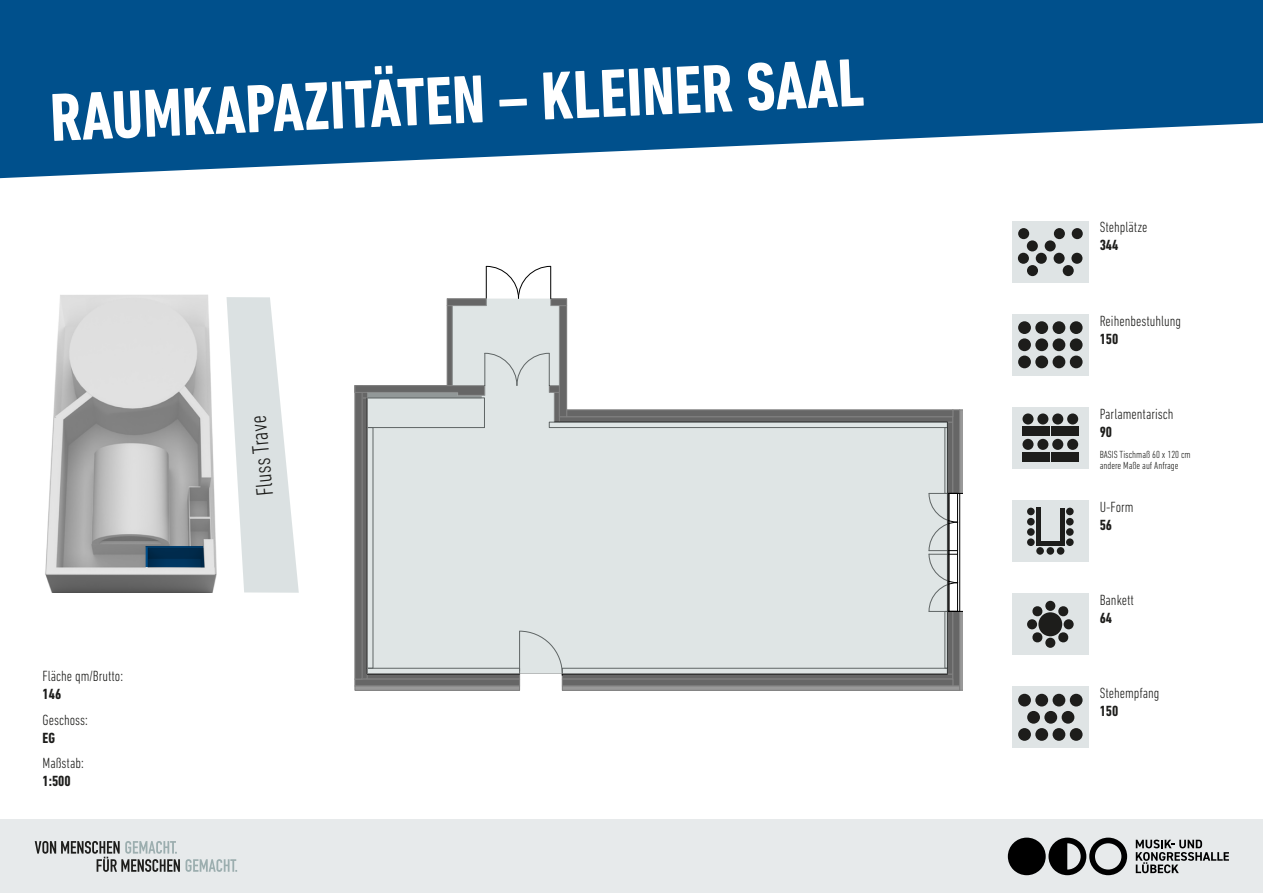
<style>
.page{position:relative;width:1263px;height:893px;background:#fff}
.page>*{position:absolute;margin:0;border:0;box-sizing:border-box;transform-origin:0 0}
.t1{font:700 condensed 69px "DIN Next LT Pro";color:#fff}
.t2{font:300 condensed 24px "DIN Next LT Pro";color:#1d1d1b}
.t3{font:300 condensed 15px "DIN Next LT Pro";color:#1d1d1b}
.t4{font:700 condensed 15px "DIN Next LT Pro";color:#1d1d1b}
.t5{font:300 condensed 10.5px/10.5px "DIN Next LT Pro";color:#1d1d1b}
</style>
<div class="page">
<svg style="left:226px;top:297px;width:73px;height:296px"></svg>
<svg style="left:0;top:0;width:1263px;height:179px;fill:#00508c"></svg>
<div style="left:0;top:820px;width:1263px;height:73px;background:#e7eaeb"></div>
<svg style="left:1008px;top:838px;width:119px;height:37px"></svg>
<svg style="left:1136px;top:840px;width:93px;height:33px"></svg>
<svg style="left:186px;top:859px;width:51px;height:13px"></svg>
<svg style="left:35px;top:841px;width:145px;height:31px"></svg>
<div style="left:1012px;top:594px;width:77px;height:61px;background:#dfe4e5"></div>
<div style="left:1045px;top:601px;width:10px;height:10px;background:#1d1d1b;border-radius:50%"></div>
<div style="left:1038px;top:612px;width:24px;height:24px;background:#1d1d1b;border-radius:50%"></div>
<div style="left:1045px;top:638px;width:10px;height:10px;background:#1d1d1b;border-radius:50%"></div>
<div style="left:1064px;top:619px;width:10px;height:10px;background:#1d1d1b;border-radius:50%"></div>
<div style="left:1027px;top:619px;width:10px;height:10px;background:#1d1d1b;border-radius:50%"></div>
<svg style="left:1058px;top:606px;width:11px;height:11px"></svg>
<svg style="left:1032px;top:632px;width:11px;height:11px"></svg>
<svg style="left:1058px;top:632px;width:11px;height:11px"></svg>
<svg style="left:1032px;top:606px;width:11px;height:11px"></svg>
<div style="left:1012px;top:500px;width:77px;height:62px;background:#dfe4e5"></div>
<div style="left:1027px;top:538px;width:8px;height:8px;background:#1d1d1b;border-radius:50%"></div>
<div style="left:1027px;top:528px;width:8px;height:8px;background:#1d1d1b;border-radius:50%"></div>
<div style="left:1027px;top:518px;width:8px;height:7px;background:#1d1d1b;border-radius:50%"></div>
<div style="left:1027px;top:508px;width:8px;height:7px;background:#1d1d1b;border-radius:50%"></div>
<div style="left:1066px;top:538px;width:8px;height:8px;background:#1d1d1b;border-radius:50%"></div>
<div style="left:1066px;top:528px;width:8px;height:8px;background:#1d1d1b;border-radius:50%"></div>
<div style="left:1066px;top:518px;width:8px;height:7px;background:#1d1d1b;border-radius:50%"></div>
<div style="left:1066px;top:508px;width:8px;height:7px;background:#1d1d1b;border-radius:50%"></div>
<div style="left:1036px;top:508px;width:5px;height:33px;background:#1d1d1b"></div>
<hr style="left:1060px;top:508px;width:4px;height:34px;background:#1d1d1b">
<div style="left:1036px;top:541px;width:28px;height:5px;background:#1d1d1b"></div>
<div style="left:1036px;top:547px;width:8px;height:8px;background:#1d1d1b;border-radius:50%"></div>
<div style="left:1046px;top:547px;width:8px;height:8px;background:#1d1d1b;border-radius:50%"></div>
<div style="left:1057px;top:547px;width:7px;height:8px;background:#1d1d1b;border-radius:50%"></div>
<div style="left:562px;top:674px;width:391px;height:5px;background:#666"></div>
<div style="left:562px;top:673px;width:391px;height:7px;border:1px solid #808080"></div>
<div style="left:367px;top:674px;width:153px;height:5px;background:#666"></div>
<div style="left:367px;top:673px;width:153px;height:7px;border:1px solid #808080"></div>
<div style="left:362px;top:398px;width:5px;height:281px;background:#666"></div>
<div style="left:362px;top:397px;width:6px;height:283px;border:1px solid #808080"></div>
<div style="left:562px;top:679px;width:391px;height:7px;background:#666"></div>
<div style="left:562px;top:679px;width:391px;height:7px;border:1px solid #808080"></div>
<div style="left:562px;top:686px;width:398px;height:4px;border:1px solid #808080"></div>
<div style="left:355px;top:679px;width:165px;height:7px;background:#666"></div>
<div style="left:354px;top:679px;width:166px;height:7px;border:1px solid #808080"></div>
<div style="left:355px;top:386px;width:7px;height:293px;background:#666"></div>
<div style="left:354px;top:385px;width:9px;height:295px;border:1px solid #808080"></div>
<div style="left:952px;top:409px;width:8px;height:85px;border:1px solid #808080"></div>
<div style="left:550px;top:298px;width:17px;height:8px;border:1px solid #808080"></div>
<div style="left:355px;top:686px;width:165px;height:4px;border:1px solid #808080"></div>
<svg style="left:354px;top:385px;width:13px;height:14px"></svg>
<svg style="left:485px;top:266px;width:66px;height:33px"></svg>
<svg style="left:519px;top:675px;width:44px;height:16px"></svg>
<svg style="left:928px;top:410px;width:34px;height:280px"></svg>
<div style="left:447px;top:298px;width:40px;height:8px;border:1px solid #808080"></div>
<svg style="left:368px;top:299px;width:579px;height:375px;fill:#dfe5e5"></svg>
<hr style="left:367px;top:674px;width:580px;height:1px;background:#808080">
<hr style="left:367px;top:299px;width:1px;height:375px;background:#808080">
<div style="left:1012px;top:687px;width:77px;height:61px;background:#dfe4e5"></div>
<div style="left:1018px;top:694px;width:13px;height:12px;background:#1d1d1b;border-radius:50%"></div>
<div style="left:1035px;top:694px;width:13px;height:12px;background:#1d1d1b;border-radius:50%"></div>
<div style="left:1052px;top:694px;width:13px;height:12px;background:#1d1d1b;border-radius:50%"></div>
<div style="left:1070px;top:694px;width:12px;height:12px;background:#1d1d1b;border-radius:50%"></div>
<div style="left:1027px;top:711px;width:13px;height:13px;background:#1d1d1b;border-radius:50%"></div>
<div style="left:1044px;top:711px;width:13px;height:13px;background:#1d1d1b;border-radius:50%"></div>
<div style="left:1061px;top:711px;width:13px;height:13px;background:#1d1d1b;border-radius:50%"></div>
<div style="left:1018px;top:728px;width:13px;height:13px;background:#1d1d1b;border-radius:50%"></div>
<div style="left:1035px;top:728px;width:13px;height:13px;background:#1d1d1b;border-radius:50%"></div>
<div style="left:1052px;top:728px;width:13px;height:13px;background:#1d1d1b;border-radius:50%"></div>
<div style="left:1070px;top:728px;width:12px;height:13px;background:#1d1d1b;border-radius:50%"></div>
<div style="left:1012px;top:314px;width:77px;height:61px;background:#dfe4e5"></div>
<div style="left:1018px;top:321px;width:13px;height:13px;background:#1d1d1b;border-radius:50%"></div>
<div style="left:1035px;top:321px;width:13px;height:13px;background:#1d1d1b;border-radius:50%"></div>
<div style="left:1052px;top:321px;width:13px;height:13px;background:#1d1d1b;border-radius:50%"></div>
<div style="left:1070px;top:321px;width:12px;height:13px;background:#1d1d1b;border-radius:50%"></div>
<div style="left:1018px;top:338px;width:13px;height:13px;background:#1d1d1b;border-radius:50%"></div>
<div style="left:1035px;top:338px;width:13px;height:13px;background:#1d1d1b;border-radius:50%"></div>
<div style="left:1052px;top:338px;width:13px;height:13px;background:#1d1d1b;border-radius:50%"></div>
<div style="left:1070px;top:338px;width:12px;height:13px;background:#1d1d1b;border-radius:50%"></div>
<div style="left:1018px;top:356px;width:13px;height:12px;background:#1d1d1b;border-radius:50%"></div>
<div style="left:1035px;top:356px;width:13px;height:12px;background:#1d1d1b;border-radius:50%"></div>
<div style="left:1052px;top:356px;width:13px;height:12px;background:#1d1d1b;border-radius:50%"></div>
<div style="left:1070px;top:356px;width:12px;height:12px;background:#1d1d1b;border-radius:50%"></div>
<div style="left:1012px;top:407px;width:77px;height:62px;background:#dfe4e5"></div>
<div style="left:1022px;top:413px;width:11px;height:11px;background:#1d1d1b;border-radius:50%"></div>
<div style="left:1037px;top:413px;width:11px;height:11px;background:#1d1d1b;border-radius:50%"></div>
<div style="left:1052px;top:413px;width:11px;height:11px;background:#1d1d1b;border-radius:50%"></div>
<div style="left:1067px;top:413px;width:11px;height:11px;background:#1d1d1b;border-radius:50%"></div>
<div style="left:1022px;top:426px;width:28px;height:10px;background:#1d1d1b"></div>
<div style="left:1051px;top:426px;width:27px;height:10px;background:#1d1d1b"></div>
<div style="left:1022px;top:439px;width:11px;height:11px;background:#1d1d1b;border-radius:50%"></div>
<div style="left:1037px;top:439px;width:11px;height:11px;background:#1d1d1b;border-radius:50%"></div>
<div style="left:1052px;top:439px;width:11px;height:11px;background:#1d1d1b;border-radius:50%"></div>
<div style="left:1067px;top:439px;width:11px;height:11px;background:#1d1d1b;border-radius:50%"></div>
<div style="left:1022px;top:452px;width:28px;height:9px;background:#1d1d1b"></div>
<div style="left:1051px;top:452px;width:27px;height:9px;background:#1d1d1b"></div>
<img style="left:45px;top:294px;width:172px;height:299px">
<svg style="left:146px;top:546px;width:58px;height:21px"></svg>
<div style="left:1012px;top:221px;width:77px;height:61px;background:#dfe4e5"></div>
<div style="left:1018px;top:228px;width:11px;height:11px;background:#1d1d1b;border-radius:50%"></div>
<div style="left:1054px;top:228px;width:11px;height:11px;background:#1d1d1b;border-radius:50%"></div>
<div style="left:1072px;top:228px;width:11px;height:11px;background:#1d1d1b;border-radius:50%"></div>
<div style="left:1027px;top:240px;width:11px;height:11px;background:#1d1d1b;border-radius:50%"></div>
<div style="left:1045px;top:240px;width:11px;height:11px;background:#1d1d1b;border-radius:50%"></div>
<div style="left:1018px;top:253px;width:11px;height:11px;background:#1d1d1b;border-radius:50%"></div>
<div style="left:1036px;top:253px;width:11px;height:11px;background:#1d1d1b;border-radius:50%"></div>
<div style="left:1053px;top:253px;width:12px;height:11px;background:#1d1d1b;border-radius:50%"></div>
<div style="left:1071px;top:253px;width:11px;height:11px;background:#1d1d1b;border-radius:50%"></div>
<div style="left:1027px;top:265px;width:11px;height:11px;background:#1d1d1b;border-radius:50%"></div>
<div style="left:1063px;top:265px;width:11px;height:11px;background:#1d1d1b;border-radius:50%"></div>
<h1 class="t1" style="left:48px;top:82px;width:816px;rotate:-3deg">RAUMKAPAZITÄTEN – KLEINER SAAL</h1>
<p class="t3" style="left:43px;top:668px;width:82px">Fläche qm/Brutto:</p>
<p class="t4" style="left:43px;top:686px;width:20px">146</p>
<p class="t3" style="left:43px;top:711px;width:47px">Geschoss:</p>
<p class="t4" style="left:43px;top:729px;width:14px">EG</p>
<p class="t3" style="left:43px;top:754px;width:43px">Maßstab:</p>
<p class="t4" style="left:43px;top:772px;width:30px">1:500</p>
<h2 class="t2" style="left:251px;top:497px;width:82px;rotate:-95deg">Fluss Trave</h2>
<p class="t3" style="left:1100px;top:219px;width:49px">Stehplätze</p>
<p class="t4" style="left:1100px;top:237px;width:20px">344</p>
<p class="t3" style="left:1100px;top:312px;width:83px">Reihenbestuhlung</p>
<p class="t4" style="left:1100px;top:330px;width:20px">150</p>
<p class="t3" style="left:1100px;top:405px;width:75px">Parlamentarisch</p>
<p class="t4" style="left:1100px;top:423px;width:14px">90</p>
<p class="t5" style="left:1100px;top:449px;width:93px">BASIS Tischmaß 60 x 120 cm andere Maße auf Anfrage</p>
<p class="t3" style="left:1100px;top:498px;width:35px">U-Form</p>
<p class="t4" style="left:1100px;top:516px;width:14px">56</p>
<p class="t3" style="left:1100px;top:591px;width:36px">Bankett</p>
<p class="t4" style="left:1100px;top:609px;width:14px">64</p>
<p class="t3" style="left:1100px;top:684px;width:61px">Stehempfang</p>
<p class="t4" style="left:1100px;top:702px;width:20px">150</p>
</div>
